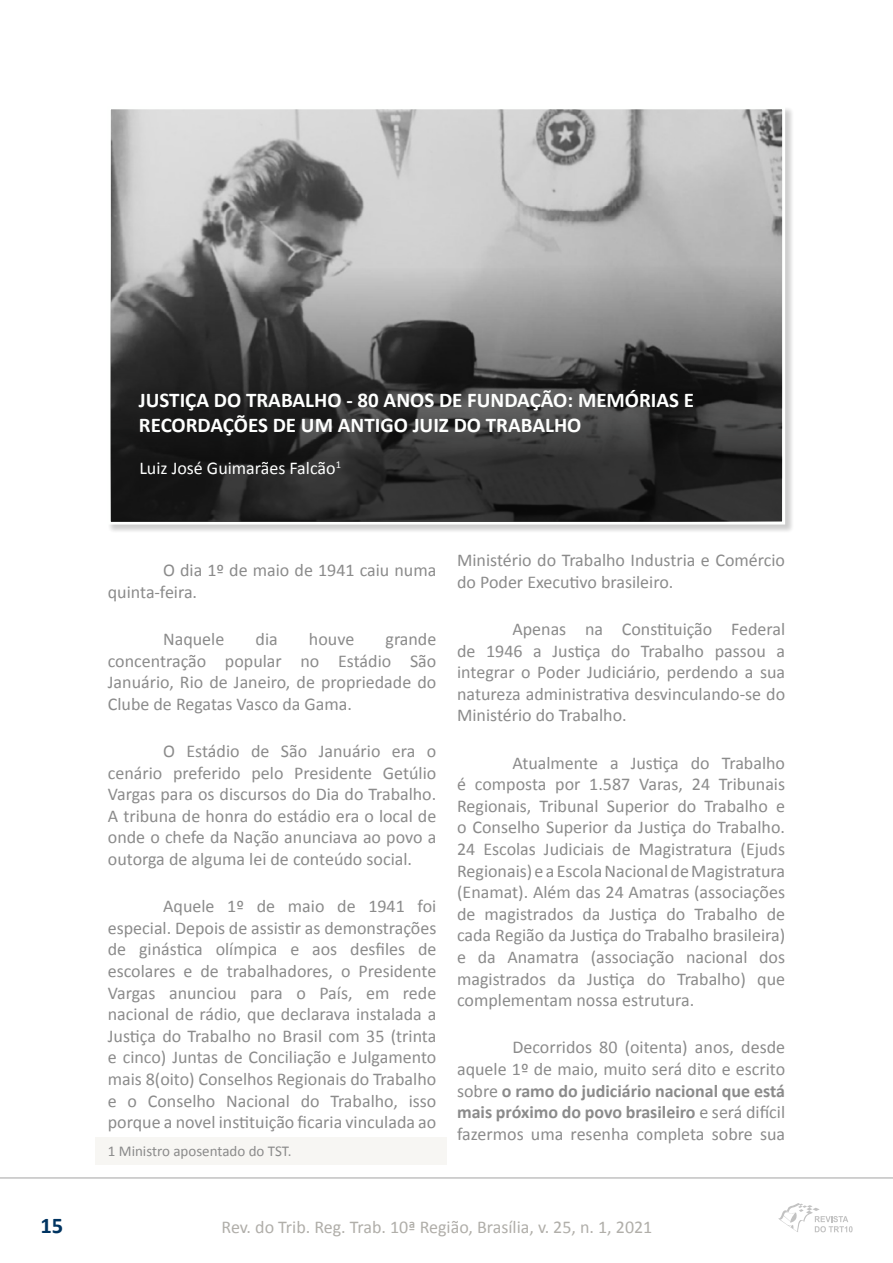
<style>
.page{position:relative;width:893px;height:1263px;background:#fff}
.page>*{position:absolute;margin:0;border:0;box-sizing:border-box;transform-origin:0 0}
.t1{font:700 22.5px "Calibri";color:#003461}
.t2{font:700 21px/25.2px "Calibri";color:#fefffe}
.t3{font:18px/21.6px "Calibri";color:#8b8b8b;text-align:justify}
.t4{font:18px "Calibri";color:#b0aea9}
.t5{font:18px "Calibri";color:#fefffe}
.t6{font:15px "Calibri";color:#8b8b8b}
.s1{font-weight:700}
</style>
<div class="page">
<hr style="left:0;top:1177px;width:893px;height:2px;background:#c2c2c2">
<svg style="left:778px;top:1203px;width:75px;height:30px"></svg>
<svg style="left:109px;top:108px;width:683px;height:423px;background:#dbdcdb"></svg>
<img style="left:112px;top:110px;width:669px;height:143px">
<div style="left:108px;top:106px;width:677px;height:418px;border:3px solid #fefffe"></div>
<img style="left:111px;top:253px;width:670px;height:268px">
<div style="left:95px;top:1137px;width:351px;height:28px;background:#f7f6f3"></div>
<p class="t2" style="left:139px;top:387px;width:557px">JUSTIÇA DO TRABALHO - 80 ANOS DE FUNDAÇÃO: MEMÓRIAS E<br>RECORDAÇÕES DE UM ANTIGO JUIZ DO TRABALHO</p>
<p class="t5" style="left:139px;top:459px;width:203px">Luiz José Guimarães Falcão<sup>1</sup></p>
<p class="t3" style="left:108px;top:560px;width:330px;text-indent:55px">O dia 1º de maio de 1941 caiu numa quinta-feira.</p>
<p class="t3" style="left:163px;top:628px;width:63px">Naquele</p>
<p class="t3" style="left:256px;top:628px;width:24px">dia</p>
<p class="t3" style="left:309px;top:628px;width:47px">houve</p>
<p class="t3" style="left:108px;top:628px;width:330px;text-indent:278px">grande concentração popular no Estádio São Januário, Rio de Janeiro, de propriedade do Clube de Regatas Vasco da Gama.</p>
<p class="t3" style="left:108px;top:740px;width:330px;text-indent:55px">O Estádio de São Januário era o cenário preferido pelo Presidente Getúlio Vargas para os discursos do Dia do Trabalho.<br>A tribuna de honra do estádio era o local de onde o chefe da Nação anunciava ao povo a outorga de alguma lei de conteúdo social.</p>
<p class="t3" style="left:108px;top:895px;width:330px;text-indent:55px">Aquele 1º de maio de 1941 foi especial. Depois de assistir as demonstrações de ginástica olímpica e aos desfiles de escolares e de trabalhadores, o Presidente Vargas anunciou para o País, em rede nacional de rádio, que declarava instalada a Justiça do Trabalho no Brasil com 35 (trinta e cinco) Juntas de Conciliação e Julgamento mais 8(oito) Conselhos Regionais do Trabalho e o Conselho Nacional do Trabalho, isso porque a novel instituição ficaria vinculada ao</p>
<p class="t6" style="left:108px;top:1143px;width:185px">1 Ministro aposentado do TST.</p>
<p class="t3" style="left:457px;top:550px;width:329px">Ministério do Trabalho Industria e Comércio do Poder Executivo brasileiro.</p>
<p class="t3" style="left:457px;top:618px;width:330px;text-indent:55px">Apenas na Constituição Federal de 1946 a Justiça do Trabalho passou a integrar o Poder Judiciário, perdendo a sua natureza administrativa desvinculando-se do Ministério do Trabalho.</p>
<p class="t3" style="left:457px;top:752px;width:329px;text-indent:55px">Atualmente a Justiça do Trabalho é composta por 1.587 Varas, 24 Tribunais Regionais, Tribunal Superior do Trabalho e o Conselho Superior da Justiça do Trabalho.<br>24 Escolas Judiciais de Magistratura (Ejuds Regionais) e a Escola Nacional de Magistratura (Enamat). Além das 24 Amatras (associações de magistrados da Justiça do Trabalho de cada Região da Justiça do Trabalho brasileira) e da Anamatra (associação nacional dos magistrados da Justiça do Trabalho) que complementam nossa estrutura.</p>
<p class="t3" style="left:457px;top:1037px;width:329px;text-indent:55px">Decorridos 80 (oitenta) anos, desde aquele 1º de maio, muito será dito e escrito sobre <span class="s1">o ramo do judiciário nacional que está mais próximo do povo brasileiro</span> e será difícil fazermos uma resenha completa sobre sua</p>
<p class="t1" style="left:40px;top:1214px;width:24px">15</p>
<p class="t4" style="left:222px;top:1218px;width:432px">Rev. do Trib. Reg. Trab. 10ª Região, Brasília, v. 25, n. 1, 2021</p>
</div>
